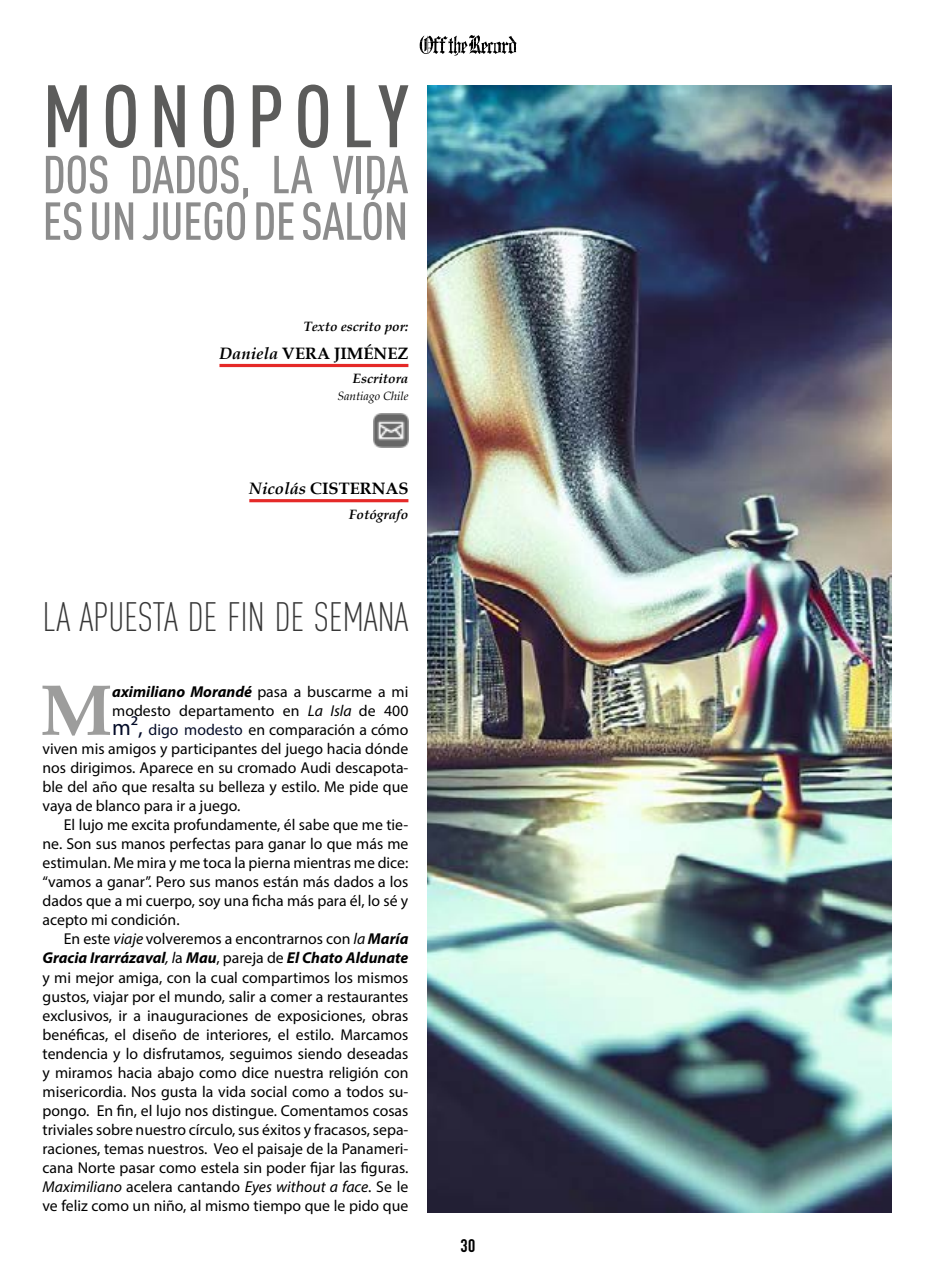
<style>
.page{position:relative;width:936px;height:1276px;background:#fff}
.page>*{position:absolute;margin:0;border:0;box-sizing:border-box;transform-origin:0 0}
.t1{font:500 condensed 87px "DIN Pro";letter-spacing:.11em;color:#5c5c5b}
.t2{font:700 72px "Book Antiqua";color:#9d9d9c}
.t3{font:500 condensed 52.5px/46.5px "DIN Pro";letter-spacing:-.01em;color:#8c8c8c}
.t4{font:300 condensed 40.5px "DIN Pro";letter-spacing:-.01em;color:#383838}
.t5{font:700 18px "DIN Condensed";color:#000;scale:1.07 1}
.t6{font:700 16.5px "Book Antiqua";color:#000}
.t7{font:15.75px "Myriad Pro";color:#000}
.t8{font:italic 700 15.75px "Myriad Pro";color:#000}
.t9{font:italic 15.75px "Myriad Pro";color:#000}
.t10{font:italic 700 13.5px "Book Antiqua";color:#000}
.t11{font:italic 12px "Book Antiqua";color:#000}
.s1{font-style:italic}
.s2{font-weight:400;font-style:normal}
.s3{font-size:22.5px;color:#040c28}
.s4{color:#040c28}
.s5{font-weight:700;font-style:italic}
.s6{font-weight:400}
.s7{font-style:normal}
</style>
<div class="page">
<svg style="left:419px;top:35px;width:97px;height:21px"></svg>
<hr style="left:219px;top:364px;width:189px;height:3px;background:#e52928">
<img style="left:373px;top:414px;width:35px;height:34px">
<hr style="left:249px;top:499px;width:159px;height:3px;background:#e52928">
<img style="left:427px;top:85px;width:464px;height:1127px">
<h1 class="t1" style="left:43px;top:52px;width:367px">MONOPOLY</h1>
<h3 class="t3" style="left:43px;top:147px;width:367px">DOS DADOS, LA VIDA<br>ES UN JUEGO DE SALÓN</h3>
<p class="t10" style="left:304px;top:317px;width:106px">Texto escrito por:</p>
<p class="t6" style="left:219px;top:342px;width:190px"><span class="s1">Daniela</span> VERA JIMÉNEZ</p>
<p class="t10" style="left:353px;top:369px;width:57px">Escritora</p>
<p class="t11" style="left:337px;top:387px;width:73px">Santiago Chile</p>
<p class="t6" style="left:249px;top:477px;width:161px"><span class="s1">Nicolás</span> CISTERNAS</p>
<p class="t10" style="left:349px;top:504px;width:61px">Fotógrafo</p>
<h3 class="t4" style="left:43px;top:588px;width:367px">LA APUESTA DE FIN DE SEMANA</h3>
<h2 class="t2" style="left:40px;top:661px;width:73px">M</h2>
<p class="t8" style="left:112px;top:681px;width:297px">aximiliano Morandé <span class="s2">pasa a buscarme a mi</span></p>
<p class="t7" style="left:112px;top:700px;width:297px">modesto departamento en <span class="s1">La Isla</span> de 400</p>
<p class="t7" style="left:112px;top:719px;width:297px"><span class="s3">m²,</span> <span class="s4">digo modesto</span> en comparación a cómo</p>
<p class="t7" style="left:43px;top:739px;width:367px">viven mis amigos y participantes del juego hacia dónde</p>
<p class="t7" style="left:43px;top:758px;width:367px">nos dirigimos. Aparece en su cromado Audi descapota-</p>
<p class="t7" style="left:43px;top:777px;width:367px">ble del año que resalta su belleza y estilo. Me pide que</p>
<p class="t7" style="left:43px;top:796px;width:199px">vaya de blanco para ir a juego.</p>
<p class="t7" style="left:64px;top:815px;width:346px">El lujo me excita profundamente, él sabe que me tie-</p>
<p class="t7" style="left:43px;top:834px;width:367px">ne. Son sus manos perfectas para ganar lo que más me</p>
<p class="t7" style="left:43px;top:853px;width:367px">estimulan. Me mira y me toca la pierna mientras me dice:</p>
<p class="t7" style="left:43px;top:872px;width:367px">“vamos a ganar”. Pero sus manos están más dados a los</p>
<p class="t7" style="left:43px;top:891px;width:367px">dados que a mi cuerpo, soy una ficha más para él, lo sé y</p>
<p class="t7" style="left:43px;top:910px;width:138px">acepto mi condición.</p>
<p class="t7" style="left:64px;top:929px;width:346px">En este <span class="s1">viaje</span> volveremos a encontrarnos con <span class="s1">la</span> <span class="s5">María</span></p>
<p class="t8" style="left:43px;top:948px;width:367px">Gracia Irarrázaval<span class="s6">, l</span><span class="s2">a</span> Mau<span class="s2">, pareja de</span> El Chato Aldunate</p>
<p class="t7" style="left:43px;top:967px;width:367px">y mi mejor amiga, con la cual compartimos los mismos</p>
<p class="t7" style="left:43px;top:986px;width:367px">gustos, viajar por el mundo, salir a comer a restaurantes</p>
<p class="t7" style="left:43px;top:1005px;width:367px">exclusivos, ir a inauguraciones de exposiciones, obras</p>
<p class="t7" style="left:43px;top:1024px;width:367px">benéficas, el diseño de interiores, el estilo. Marcamos</p>
<p class="t7" style="left:43px;top:1043px;width:367px">tendencia y lo disfrutamos, seguimos siendo deseadas</p>
<p class="t7" style="left:43px;top:1063px;width:367px">y miramos hacia abajo como dice nuestra religión con</p>
<p class="t7" style="left:43px;top:1082px;width:367px">misericordia. Nos gusta la vida social como a todos su-</p>
<p class="t7" style="left:43px;top:1101px;width:367px">pongo. En fin, el lujo nos distingue. Comentamos cosas</p>
<p class="t7" style="left:43px;top:1120px;width:367px">triviales sobre nuestro círculo, sus éxitos y fracasos, sepa-</p>
<p class="t7" style="left:43px;top:1139px;width:367px">raciones, temas nuestros. Veo el paisaje de la Panameri-</p>
<p class="t7" style="left:43px;top:1158px;width:367px">cana Norte pasar como estela sin poder fijar las figuras.</p>
<p class="t9" style="left:43px;top:1177px;width:367px">Maximiliano <span class="s7">acelera cantando</span> Eyes without a face<span class="s7">. Se le</span></p>
<p class="t7" style="left:43px;top:1196px;width:367px">ve feliz como un niño, al mismo tiempo que le pido que</p>
<p class="t5" style="left:460px;top:1233px;width:15px">30</p>
</div>
